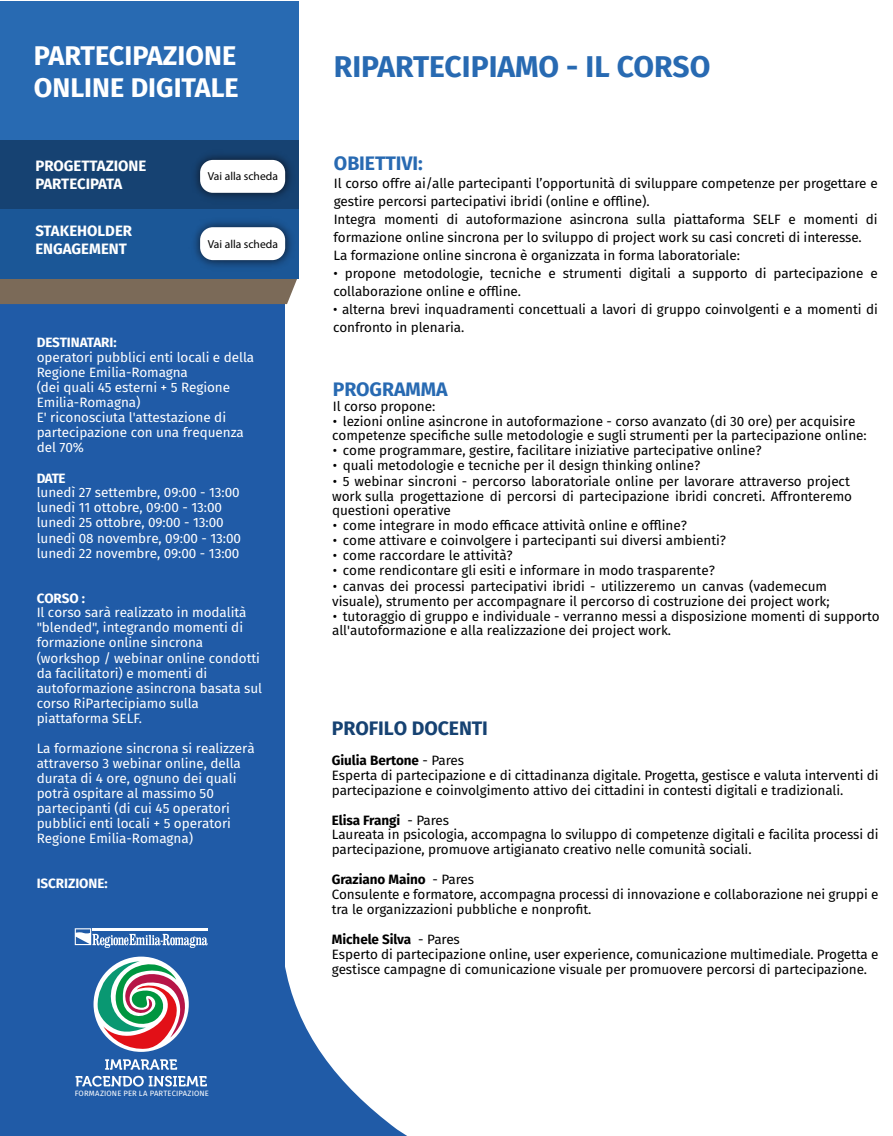
<style>
.page{position:relative;width:893px;height:1136px;background:#fff}
.page>*{position:absolute;margin:0;border:0;box-sizing:border-box;transform-origin:0 0}
.t1{font:700 30px "Fira Sans";color:#286ab2}
.t2{font:700 27px/32.4px "Fira Sans";color:#fff}
.t3{font:700 19.5px "Fira Sans";letter-spacing:-.005em;color:#286ab2}
.t4{font:700 19.5px "Fira Sans";letter-spacing:-.005em;color:#164272}
.t5{font:700 15px/18px "Fira Sans";color:#fff}
.t6{font:13.5px/14.9px "Fira Sans";letter-spacing:-.005em;color:#000}
.t7{font:13.5px/15px "Fira Sans";letter-spacing:-.005em;color:#fff}
.t8{font:700 13.5px "Fira Sans";letter-spacing:-.005em;color:#fff}
.t9{font:11.55px "Myriad Pro";color:#000}
.t10{font:7.65px "Fira Sans";letter-spacing:.02em;color:#fff}
.s1{font-weight:700}
</style>
<div class="page">
<div style="left:0;top:1px;width:285px;height:1134px;background:#205ba7"></div>
<svg style="left:285px;top:967px;width:121px;height:168px"></svg>
<svg style="left:94px;top:956px;width:95px;height:95px"></svg>
<svg style="left:97px;top:961px;width:90px;height:89px;background:#909291"></svg>
<svg style="left:75px;top:928px;width:133px;height:19px"></svg>
<svg style="left:105px;top:1059px;width:72px;height:10px"></svg>
<svg style="left:76px;top:1075px;width:131px;height:11px"></svg>
<div style="left:0;top:278px;width:298px;height:26px;background:#7b6a58"></div>
<div style="left:0;top:1px;width:299px;height:139px;background:#286ab2"></div>
<div style="left:0;top:140px;width:299px;height:70px;background:#164272"></div>
<div style="left:0;top:209px;width:299px;height:69px;background:#1b5797"></div>
<img style="left:195px;top:155px;width:96px;height:44px">
<div style="left:200px;top:160px;width:85px;height:33px;background:#fff;border-radius:13px"></div>
<img style="left:195px;top:222px;width:97px;height:45px">
<div style="left:200px;top:227px;width:85px;height:33px;background:#fff;border-radius:13px"></div>
<h2 class="t2" style="left:34px;top:39px;width:206px">PARTECIPAZIONE<br>ONLINE DIGITALE</h2>
<p class="t5" style="left:35px;top:157px;width:113px">PROGETTAZIONE<br>PARTECIPATA</p>
<p class="t5" style="left:35px;top:221px;width:98px">STAKEHOLDER<br>ENGAGEMENT</p>
<p class="t9" style="left:208px;top:169px;width:72px">Vai alla scheda</p>
<p class="t9" style="left:208px;top:237px;width:72px">Vai alla scheda</p>
<p class="t8" style="left:37px;top:333px;width:82px">DESTINATARI:</p>
<p class="t7" style="left:37px;top:349px;width:219px">operatori pubblici enti locali e della<br>Regione Emilia-Romagna<br>(dei quali 45 esterni + 5 Regione<br>Emilia-Romagna)<br>E' riconosciuta l'attestazione di partecipazione con una frequenza del 70%</p>
<p class="t8" style="left:37px;top:468px;width:30px">DATE</p>
<p class="t7" style="left:37px;top:484px;width:206px">lunedì 27 settembre, 09:00 - 13:00 lunedì 11 ottobre, 09:00 - 13:00 lunedì 25 ottobre, 09:00 - 13:00 lunedì 08 novembre, 09:00 - 13:00 lunedì 22 novembre, 09:00 - 13:00</p>
<p class="t8" style="left:37px;top:588px;width:50px">CORSO :</p>
<p class="t7" style="left:37px;top:604px;width:227px">Il corso sarà realizzato in modalità "blended", integrando momenti di formazione online sincrona (workshop / webinar online condotti da facilitatori) e momenti di autoformazione asincrona basata sul corso RiPartecipiamo sulla piattaforma SELF.</p>
<p class="t7" style="left:37px;top:740px;width:219px">La formazione sincrona si realizzerà attraverso 3 webinar online, della durata di 4 ore, ognuno dei quali potrà ospitare al massimo 50 partecipanti (di cui 45 operatori pubblici enti locali + 5 operatori<br>Regione Emilia-Romagna)</p>
<p class="t8" style="left:37px;top:873px;width:72px">ISCRIZIONE:</p>
<p class="t10" style="left:75px;top:1087px;width:136px">FORMAZIONE PER LA PARTECIPAZIONE</p>
<h1 class="t1" style="left:334px;top:45px;width:378px">RIPARTECIPIAMO - IL CORSO</h1>
<h3 class="t3" style="left:334px;top:150px;width:90px">OBIETTIVI:</h3>
<p class="t6" style="left:334px;top:174px;width:546px;line-height:18px">Il corso offre ai/alle partecipanti l’opportunità di sviluppare competenze per progettare e gestire percorsi partecipativi ibridi (online e offline).<br>Integra momenti di autoformazione asincrona sulla piattaforma SELF e momenti di formazione online sincrona per lo sviluppo di project work su casi concreti di interesse.<br>La formazione online sincrona è organizzata in forma laboratoriale:</p>
<p class="t6" style="left:333px;top:264px;width:546px;line-height:18px">• propone metodologie, tecniche e strumenti digitali a supporto di partecipazione e collaborazione online e offline.</p>
<p class="t6" style="left:333px;top:300px;width:546px;line-height:18px">• alterna brevi inquadramenti concettuali a lavori di gruppo coinvolgenti e a momenti di confronto in plenaria.</p>
<h3 class="t3" style="left:333px;top:375px;width:116px">PROGRAMMA</h3>
<p class="t6" style="left:333px;top:398px;width:104px">Il corso propone:</p>
<p class="t6" style="left:332px;top:413px;width:536px">• lezioni online asincrone in autoformazione - corso avanzato (di 30 ore) per acquisire competenze specifiche sulle metodologie e sugli strumenti per la partecipazione online:</p>
<p class="t6" style="left:333px;top:443px;width:430px">• come programmare, gestire, facilitare iniziative partecipative online?</p>
<p class="t6" style="left:333px;top:458px;width:369px">• quali metodologie e tecniche per il design thinking online?</p>
<p class="t6" style="left:332px;top:473px;width:521px">• 5 webinar sincroni - percorso laboratoriale online per lavorare attraverso project work sulla progettazione di percorsi di partecipazione ibridi concreti. Affronteremo questioni operative</p>
<p class="t6" style="left:333px;top:518px;width:356px">• come integrare in modo efficace attività online e offline?</p>
<p class="t6" style="left:333px;top:533px;width:395px">• come attivare e coinvolgere i partecipanti sui diversi ambienti?</p>
<p class="t6" style="left:333px;top:548px;width:181px">• come raccordare le attività?</p>
<p class="t6" style="left:333px;top:563px;width:384px">• come rendicontare gli esiti e informare in modo trasparente?</p>
<p class="t6" style="left:332px;top:578px;width:499px">• canvas dei processi partecipativi ibridi - utilizzeremo un canvas (vademecum visuale), strumento per accompagnare il percorso di costruzione dei project work;</p>
<p class="t6" style="left:332px;top:608px;width:549px">• tutoraggio di gruppo e individuale - verranno messi a disposizione momenti di supporto all'autoformazione e alla realizzazione dei project work.</p>
<h3 class="t4" style="left:332px;top:714px;width:158px">PROFILO DOCENTI</h3>
<p class="t6" style="left:332px;top:752px;width:548px"><span class="s1">Giulia Bertone</span> - Pares<br>Esperta di partecipazione e di cittadinanza digitale. Progetta, gestisce e valuta interventi di partecipazione e coinvolgimento attivo dei cittadini in contesti digitali e tradizionali.</p>
<p class="t6" style="left:332px;top:812px;width:548px"><span class="s1">Elisa Frangi</span> - Pares<br>Laureata in psicologia, accompagna lo sviluppo di competenze digitali e facilita processi di partecipazione, promuove artigianato creativo nelle comunità sociali.</p>
<p class="t6" style="left:332px;top:871px;width:548px"><span class="s1">Graziano Maino</span> - Pares<br>Consulente e formatore, accompagna processi di innovazione e collaborazione nei gruppi e tra le organizzazioni pubbliche e nonprofit.</p>
<p class="t6" style="left:332px;top:931px;width:548px"><span class="s1">Michele Silva</span> - Pares<br>Esperto di partecipazione online, user experience, comunicazione multimediale. Progetta e gestisce campagne di comunicazione visuale per promuovere percorsi di partecipazione.</p>
</div>
